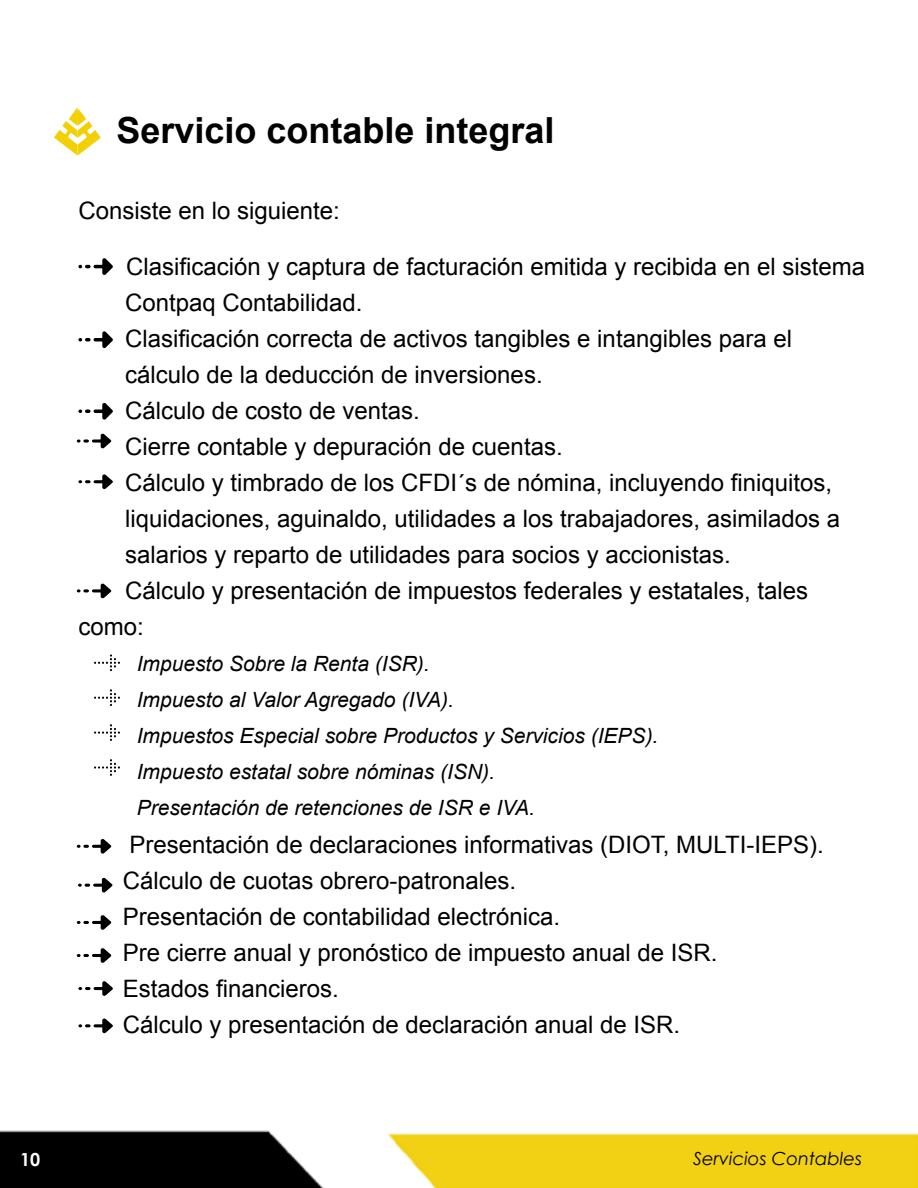
<style>
.page{position:relative;width:918px;height:1188px;background:#fff}
.page>*{position:absolute;margin:0;border:0;box-sizing:border-box;transform-origin:0 0}
.t1{font:700 36px "Arial";color:#000}
.t2{font:24px/36px "Arial";color:#000}
.t3{font:italic 21px/36px "Arial";color:#000}
.t4{font:italic 18px "Century Gothic";color:#000}
.t5{font:700 18px "Century Gothic";color:#fff}
</style>
<div class="page">
<img style="left:0;top:440px;width:917px;height:748px">
<svg style="left:54px;top:107px;width:47px;height:49px"></svg>
<svg style="left:78px;top:258px;width:35px;height:17px"></svg>
<svg style="left:78px;top:402px;width:35px;height:18px"></svg>
<svg style="left:78px;top:331px;width:35px;height:17px"></svg>
<svg style="left:77px;top:433px;width:34px;height:16px"></svg>
<svg style="left:78px;top:474px;width:35px;height:16px"></svg>
<svg style="left:77px;top:583px;width:34px;height:16px"></svg>
<svg style="left:77px;top:838px;width:34px;height:16px"></svg>
<svg style="left:78px;top:877px;width:35px;height:16px"></svg>
<svg style="left:77px;top:915px;width:34px;height:15px"></svg>
<svg style="left:77px;top:948px;width:34px;height:15px"></svg>
<svg style="left:78px;top:981px;width:35px;height:15px"></svg>
<svg style="left:78px;top:1018px;width:35px;height:16px"></svg>
<svg style="left:94px;top:654px;width:26px;height:17px"></svg>
<svg style="left:94px;top:689px;width:26px;height:17px"></svg>
<svg style="left:94px;top:724px;width:26px;height:17px"></svg>
<svg style="left:94px;top:759px;width:26px;height:17px"></svg>
<h1 class="t1" style="left:116px;top:106px;width:440px">Servicio contable integral</h1>
<p class="t2" style="left:78px;top:193px;width:263px">Consiste en lo siguiente:</p>
<p class="t2" style="left:126px;top:249px;width:740px">Clasificación y captura de facturación emitida y recibida en el sistema</p>
<p class="t2" style="left:125px;top:285px;width:239px">Contpaq Contabilidad.</p>
<p class="t2" style="left:125px;top:321px;width:668px">Clasificación correcta de activos tangibles e intangibles para el</p>
<p class="t2" style="left:125px;top:357px;width:419px">cálculo de la deducción de inversiones.</p>
<p class="t2" style="left:125px;top:393px;width:296px">Cálculo de costo de ventas.</p>
<p class="t2" style="left:125px;top:429px;width:439px">Cierre contable y depuración de cuentas.</p>
<p class="t2" style="left:125px;top:465px;width:708px">Cálculo y timbrado de los CFDI´s de nómina, incluyendo finiquitos,</p>
<p class="t2" style="left:125px;top:501px;width:716px">liquidaciones, aguinaldo, utilidades a los trabajadores, asimilados a</p>
<p class="t2" style="left:125px;top:537px;width:607px">salarios y reparto de utilidades para socios y accionistas.</p>
<p class="t2" style="left:125px;top:573px;width:684px">Cálculo y presentación de impuestos federales y estatales, tales</p>
<p class="t2" style="left:78px;top:609px;width:67px">como:</p>
<p class="t3" style="left:137px;top:646px;width:523px">Impuesto Sobre la Renta (ISR).<br>Impuesto al Valor Agregado (IVA).<br>Impuestos Especial sobre Productos y Servicios (IEPS).<br>Impuesto estatal sobre nóminas (ISN).<br>Presentación de retenciones de ISR e IVA.</p>
<p class="t2" style="left:123px;top:827px;width:703px">Presentación de declaraciones informativas (DIOT, MULTI-IEPS).<br>Cálculo de cuotas obrero-patronales.<br>Presentación de contabilidad electrónica.<br>Pre cierre anual y pronóstico de impuesto anual de ISR.<br>Estados financieros.<br>Cálculo y presentación de declaración anual de ISR.</p>
<p class="t5" style="left:20px;top:1148px;width:22px">10</p>
<p class="t4" style="left:693px;top:1148px;width:171px">Servicios Contables</p>
</div>
